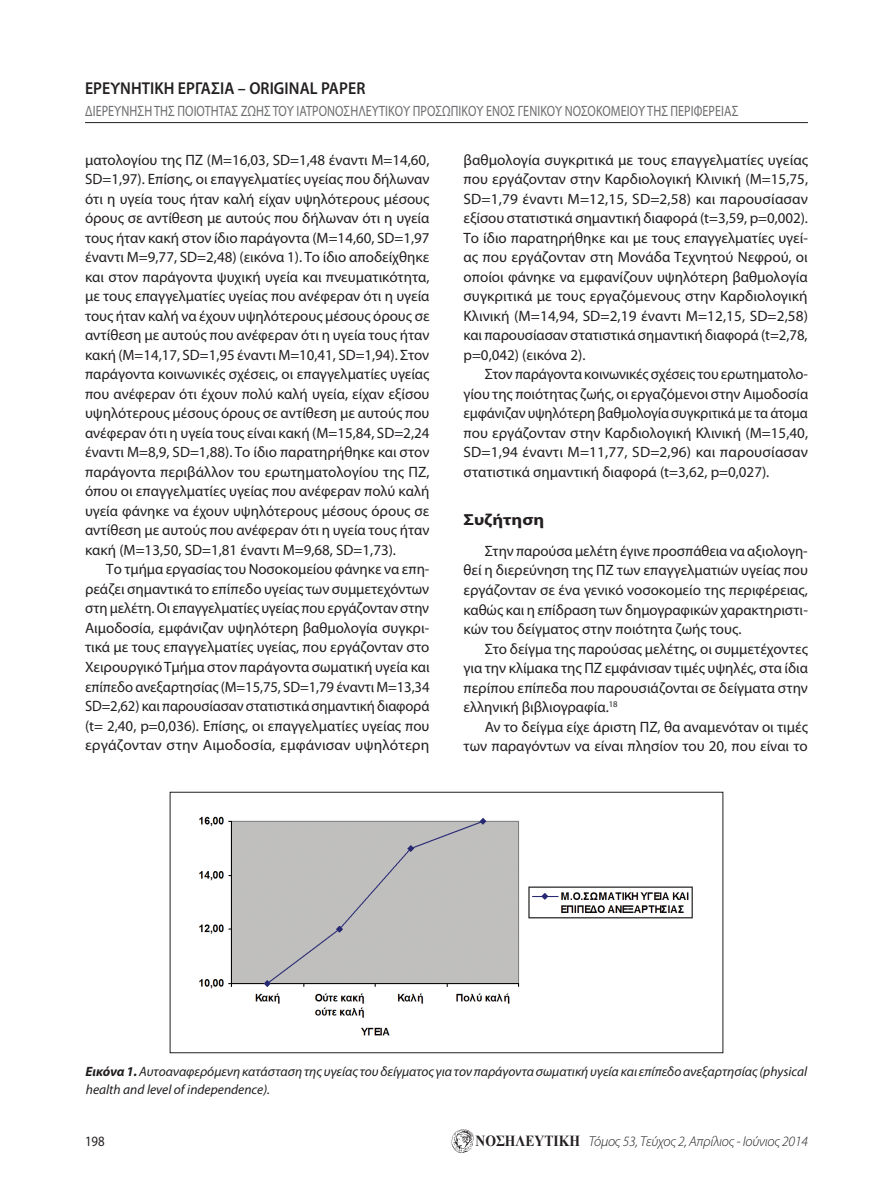
<style>
.page{position:relative;width:893px;height:1191px;background:#fff}
.page>*{position:absolute;margin:0;border:0;box-sizing:border-box;transform-origin:0 0}
.t1{font:600 17.25px "Myriad Pro";letter-spacing:.005em;color:#231f20;scale:.92 1}
.t2{font:700 16.05px "Myriad Pro";color:#231f20;scale:1.15 1}
.t3{font:15px/19.5px "Myriad Pro";color:#231f20;text-align:justify}
.t4{font:15px "Myriad Pro";letter-spacing:.005em;color:#6c6d70;scale:.81 1}
.t5{font:italic 300 14.25px "Myriad Pro";letter-spacing:-.015em;color:#231f20}
.t6{font:14.25px "Myriad Pro";color:#231f20;scale:.9 1}
.t7{font:italic 13.5px/18px "Myriad Pro";color:#231f20}
.s1{font-weight:700}
.s2{font-family:"Times New Roman";font-weight:700;font-style:normal;font-size:15.3px}
</style>
<div class="page">
<hr style="left:85px;top:122px;width:723px;height:1px;background:#231f20">
<img style="left:452px;top:1129px;width:22px;height:24px">
<img style="left:199px;top:816px;width:494px;height:220px">
<div style="left:170px;top:792px;width:553px;height:261px;border:1px solid #231f20"></div>
<p class="t1" style="left:85px;top:77px;width:306px">ΕΡΕΥΝΗΤΙΚΗ ΕΡΓΑΣΙΑ – ORIGINAL PAPER</p>
<p class="t4" style="left:85px;top:102px;width:799px">Διερεύνηση της Ποιότητας Ζωής του Ιατρονοσηλευτικού Προσωπικού ενός Γενικού Νοσοκομείου της Περιφέρειας</p>
<p class="t3" style="left:85px;top:150px;width:346px">ματολογίου της ΠΖ (Μ=16,03, SD=1,48 έναντι M=14,60, SD=1,97). Επίσης, οι επαγγελματίες υγείας που δήλωναν ότι η υγεία τους ήταν καλή είχαν υψηλότερους μέσους όρους σε αντίθεση με αυτούς που δήλωναν ότι η υγεία τους ήταν κακή στον ίδιο παράγοντα (M=14,60, SD=1,97 έναντι M=9,77, SD=2,48) (εικόνα 1). Το ίδιο αποδείχθηκε και στον παράγοντα ψυχική υγεία και πνευματικότητα, με τους επαγγελματίες υγείας που ανέφεραν ότι η υγεία τους ήταν καλή να έχουν υψηλότερους μέσους όρους σε αντίθεση με αυτούς που ανέφεραν ότι η υγεία τους ήταν κακή (M=14,17, SD=1,95 έναντι M=10,41, SD=1,94). Στον παράγοντα κοινωνικές σχέσεις, οι επαγγελματίες υγείας που ανέφεραν ότι έχουν πολύ καλή υγεία, είχαν εξίσου υψηλότερους μέσους όρους σε αντίθεση με αυτούς που ανέφεραν ότι η υγεία τους είναι κακή (M=15,84, SD=2,24 έναντι M=8,9, SD=1,88). Το ίδιο παρατηρήθηκε και στον παράγοντα περιβάλλον του ερωτηματολογίου της ΠΖ, όπου οι επαγγελματίες υγείας που ανέφεραν πολύ καλή υγεία φάνηκε να έχουν υψηλότερους μέσους όρους σε αντίθεση με αυτούς που ανέφεραν ότι η υγεία τους ήταν κακή (M=13,50, SD=1,81 έναντι M=9,68, SD=1,73).</p>
<p class="t3" style="left:85px;top:559px;width:346px;text-indent:21px">Το τμήμα εργασίας του Νοσοκομείου φάνηκε να επη&shy;ρεάζει σημαντικά το επίπεδο υγείας των συμμετεχόντων στη μελέτη. Οι επαγγελματίες υγείας που εργάζονταν στην Αιμοδοσία, εμφάνιζαν υψηλότερη βαθμολογία συγκρι&shy;τικά με τους επαγγελματίες υγείας, που εργάζονταν στο Χειρουργικό Τμήμα στον παράγοντα σωματική υγεία και επίπεδο ανεξαρτησίας (M=15,75, SD=1,79 έναντι M=13,34<br>SD=2,62) και παρουσίασαν στατιστικά σημαντική διαφορά (t= 2,40, p=0,036). Επίσης, οι επαγγελματίες υγείας που εργάζονταν στην Αιμοδοσία, εμφάνισαν υψηλότερη</p>
<p class="t3" style="left:463px;top:150px;width:346px">βαθμολογία συγκριτικά με τους επαγγελματίες υγείας που εργάζονταν στην Καρδιολογική Κλινική (M=15,75, SD=1,79 έναντι M=12,15, SD=2,58) και παρουσίασαν εξίσου στατιστικά σημαντική διαφορά (t=3,59, p=0,002).<br>Το ίδιο παρατηρήθηκε και με τους επαγγελματίες υγεί&shy;ας που εργάζονταν στη Μονάδα Τεχνητού Νεφρού, οι οποίοι φάνηκε να εμφανίζουν υψηλότερη βαθμολογία συγκριτικά με τους εργαζόμενους στην Καρδιολογική Κλινική (M=14,94, SD=2,19 έναντι M=12,15, SD=2,58) και παρουσίασαν στατιστικά σημαντική διαφορά (t=2,78, p=0,042) (εικόνα 2).</p>
<p class="t3" style="left:463px;top:364px;width:346px;text-indent:21px">Στον παράγοντα κοινωνικές σχέσεις του ερωτηματολο&shy;γίου της ποιότητας ζωής, οι εργαζόμενοι στην Αιμοδοσία εμφάνιζαν υψηλότερη βαθμολογία συγκριτικά με τα άτομα που εργάζονταν στην Καρδιολογική Κλινική (M=15,40, SD=1,94 έναντι M=11,77, SD=2,96) και παρουσίασαν στατιστικά σημαντική διαφορά (t=3,62, p=0,027).</p>
<p class="t2" style="left:463px;top:509px;width:72px">Συζήτηση</p>
<p class="t3" style="left:463px;top:541px;width:346px;text-indent:21px">Στην παρούσα μελέτη έγινε προσπάθεια να αξιολογη&shy;θεί η διερεύνηση της ΠΖ των επαγγελματιών υγείας που εργάζονταν σε ένα γενικό νοσοκομείο της περιφέρειας, καθώς και η επίδραση των δημογραφικών χαρακτηριστι&shy;κών του δείγματος στην ποιότητα ζωής τους.</p>
<p class="t3" style="left:463px;top:638px;width:346px;text-indent:21px">Στο δείγμα της παρούσας μελέτης, οι συμμετέχοντες για την κλίμακα της ΠΖ εμφάνισαν τιμές υψηλές, στα ίδια περίπου επίπεδα που παρουσιάζονται σε δείγματα στην ελληνική βιβλιογραφία.<sup>18</sup></p>
<p class="t3" style="left:463px;top:716px;width:346px;text-align:right">Αν το δείγμα είχε άριστη ΠΖ, θα αναμενόταν οι τιμές των παραγόντων να είναι πλησίον του 20, που είναι το</p>
<p class="t7" style="left:86px;top:1062px;width:723px"><span class="s1">Εικόνα 1.</span> Αυτοαναφερόμενη κατάσταση της υγείας του δείγματος για τον παράγοντα σωματική υγεία και επίπεδο ανεξαρτησίας (physical health and level of independence).</p>
<p class="t6" style="left:85px;top:1132px;width:23px">198</p>
<p class="t5" style="left:475px;top:1133px;width:334px"><span class="s2">ΝΟΣΗΛΕΥΤΙΚΗ</span> Τόμος 53, Τεύχος 2, Απρίλιος - Ιούνιος 2014</p>
</div>
